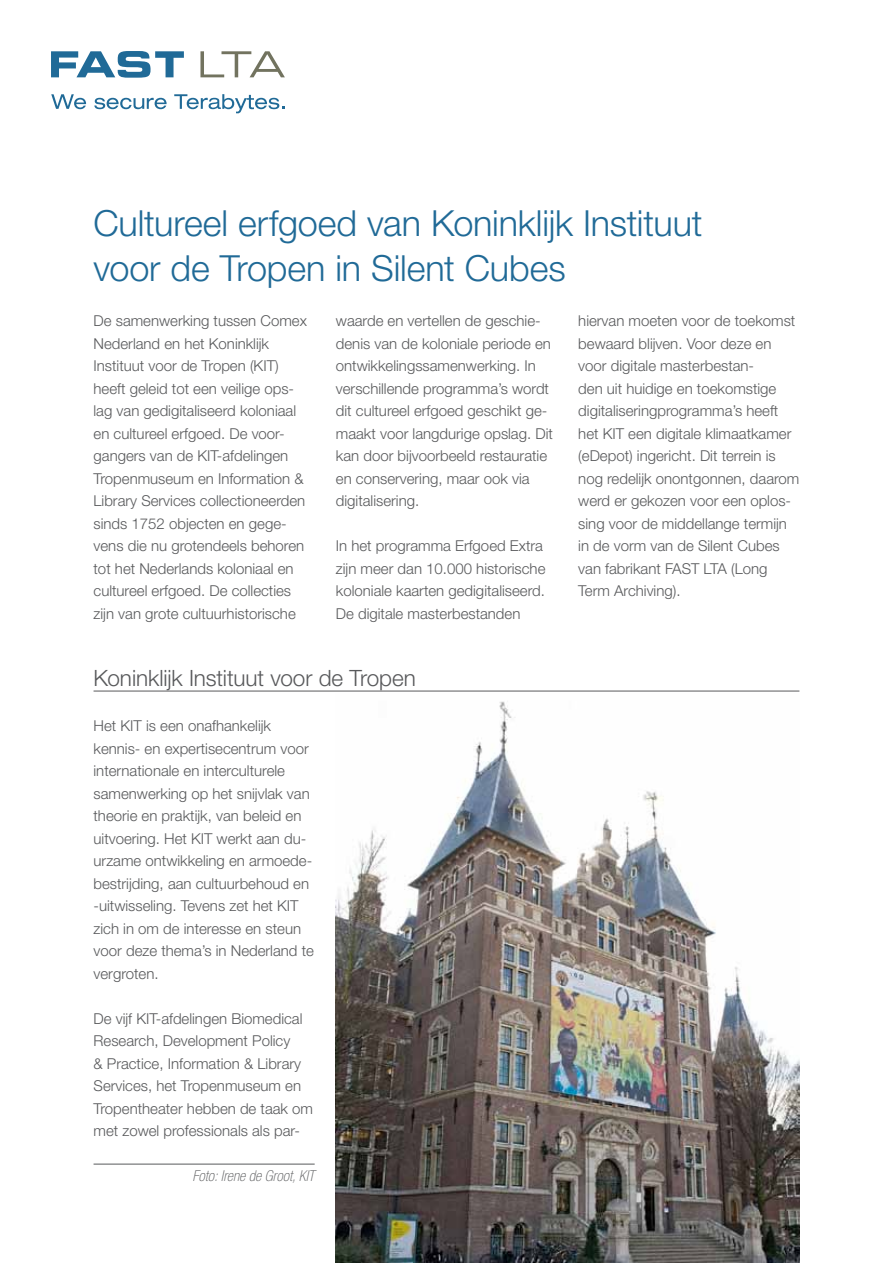
<style>
.page{position:relative;width:893px;height:1263px;background:#fff}
.page>*{position:absolute;margin:0;border:0;box-sizing:border-box;transform-origin:0 0}
.t1{font:300 36px/45px "Helvetica Neue";letter-spacing:-.005em;color:#206a97}
.t2{font:300 22.5px "Helvetica Neue";letter-spacing:-.005em;color:#58595b}
.t3{font:300 15px/22.5px "Helvetica Neue";color:#58595b}
.t4{font:italic 100 condensed 15px "Helvetica Neue";color:#58595b}
</style>
<div class="page">
<hr style="left:94px;top:691px;width:705px;height:1px;background:#58595b">
<img style="left:336px;top:701px;width:463px;height:562px">
<hr style="left:94px;top:1164px;width:221px;height:1px;background:#58595b">
<svg style="left:200px;top:51px;width:85px;height:26px"></svg>
<svg style="left:51px;top:51px;width:133px;height:27px"></svg>
<svg style="left:51px;top:94px;width:35px;height:15px"></svg>
<svg style="left:94px;top:98px;width:73px;height:11px"></svg>
<svg style="left:174px;top:94px;width:111px;height:19px"></svg>
<h1 class="t1" style="left:94px;top:200px;width:610px">Cultureel erfgoed van Koninklijk Instituut voor de Tropen in Silent Cubes</h1>
<p class="t3" style="left:94px;top:309px;width:215px">De samenwerking tussen Comex<br>Nederland en het Koninklijk<br>Instituut voor de Tropen (KIT) heeft geleid tot een veilige ops&shy;lag van gedigitaliseerd koloniaal en cultureel erfgoed. De voor&shy;gangers van de KIT-afdelingen<br>Tropenmuseum en Information &amp;<br>Library Services collectioneerden sinds 1752 objecten en gege&shy;vens die nu grotendeels behoren tot het Nederlands koloniaal en cultureel erfgoed. De collecties zijn van grote cultuurhistorische</p>
<p class="t3" style="left:336px;top:309px;width:219px">waarde en vertellen de geschie&shy;denis van de koloniale periode en ontwikkelingssamenwerking. In verschillende programma’s wordt dit cultureel erfgoed geschikt ge&shy;maakt voor langdurige opslag. Dit kan door bijvoorbeeld restauratie en conservering, maar ook via digitalisering.</p>
<p class="t3" style="left:578px;top:309px;width:223px">hiervan moeten voor de toekomst bewaard blijven. Voor deze en voor digitale masterbestan-<br>den uit huidige en toekomstige digitaliseringprogramma’s heeft het KIT een digitale klimaatkamer (eDepot) ingericht. Dit terrein is nog redelijk onontgonnen, daarom werd er gekozen voor een oplos&shy;sing voor de middellange termijn in de vorm van de Silent Cubes van fabrikant FAST LTA (Long<br>Term Archiving).</p>
<p class="t3" style="left:336px;top:534px;width:211px">In het programma Erfgoed Extra zijn meer dan 10.000 historische koloniale kaarten gedigitaliseerd.<br>De digitale masterbestanden</p>
<h2 class="t2" style="left:94px;top:665px;width:324px">Koninklijk Instituut voor de Tropen</h2>
<p class="t3" style="left:94px;top:714px;width:222px">Het KIT is een onafhankelijk kennis- en expertisecentrum voor internationale en interculturele samenwerking op het snijvlak van theorie en praktijk, van beleid en uitvoering. Het KIT werkt aan du&shy;urzame ontwikkeling en armoede&shy;bestrijding, aan cultuurbehoud en -uitwisseling. Tevens zet het KIT zich in om de interesse en steun voor deze thema’s in Nederland te vergroten.</p>
<p class="t3" style="left:94px;top:1007px;width:221px">De vijf KIT-afdelingen Biomedical<br>Research, Development Policy<br>&amp; Practice, Information &amp; Library<br>Services, het Tropenmuseum en<br>Tropentheater hebben de taak om met zowel professionals als par-</p>
<p class="t4" style="left:193px;top:1168px;width:124px">Foto: Irene de Groot, KIT</p>
</div>
